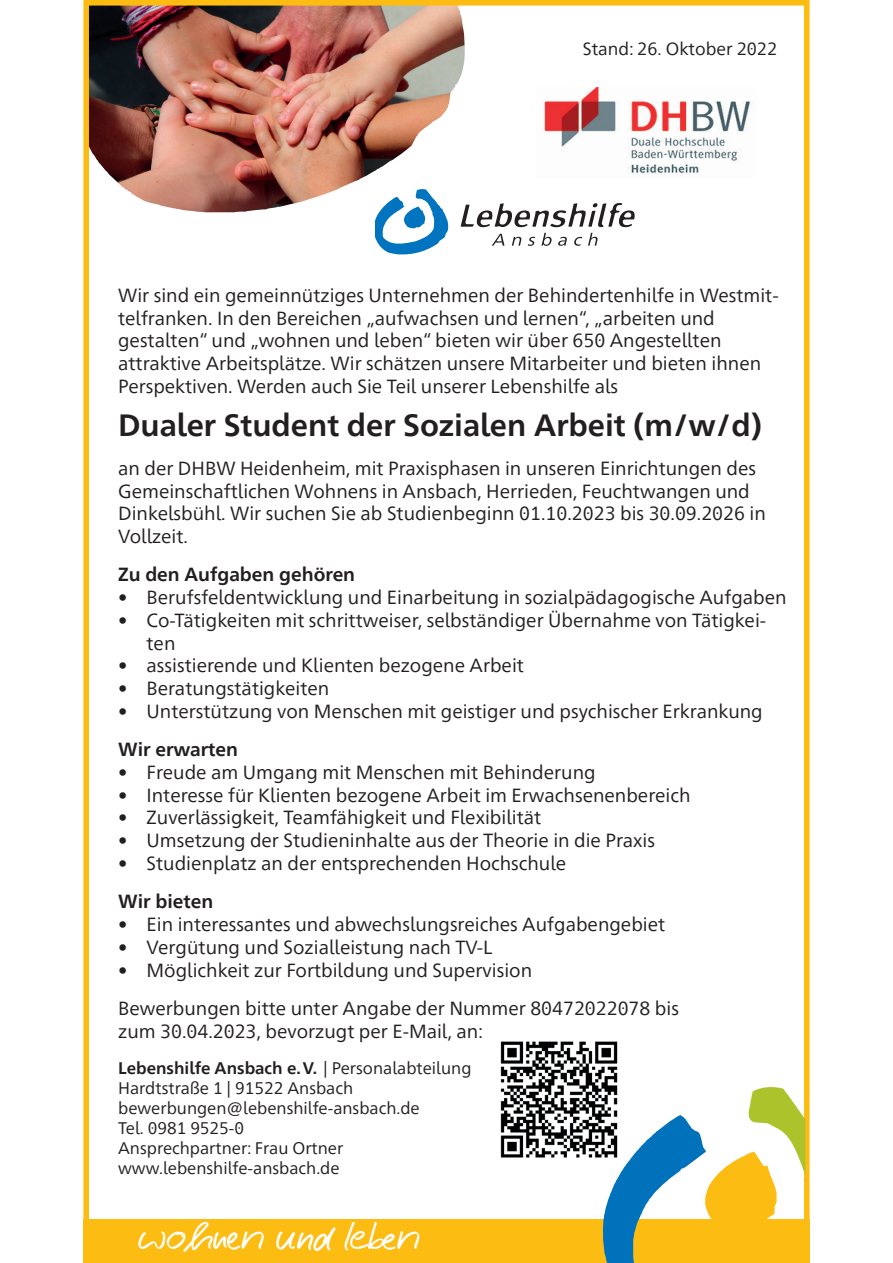
<style>
.page{position:relative;width:893px;height:1263px;background:#fff}
.page>*{position:absolute;margin:0;border:0;box-sizing:border-box;transform-origin:0 0}
.t1{font:44.55px "Nifty Script";color:#fff}
.t2{font:700 30.6px "Frutiger Neue 1450 Pro";color:#231f20}
.t3{font:18.9px/22.6px "Frutiger Neue 1450 Pro";color:#231f20}
.t4{font:700 18.9px "Frutiger Neue 1450 Pro";color:#231f20}
.t5{font:17.55px "Frutiger Neue 1450 Pro";color:#231f20}
.t6{font:16.65px/20.1px "Frutiger Neue 1450 Pro";color:#231f20}
.s1{font-weight:700}
</style>
<div class="page">
<img style="left:90px;top:7px;width:375px;height:205px">
<svg style="left:375px;top:189px;width:73px;height:65px"></svg>
<svg style="left:492px;top:234px;width:12px;height:12px"></svg>
<svg style="left:512px;top:237px;width:9px;height:9px"></svg>
<svg style="left:528px;top:237px;width:7px;height:9px"></svg>
<svg style="left:541px;top:233px;width:11px;height:13px"></svg>
<svg style="left:558px;top:237px;width:9px;height:9px"></svg>
<svg style="left:574px;top:237px;width:8px;height:9px"></svg>
<svg style="left:588px;top:233px;width:9px;height:13px"></svg>
<svg style="left:461px;top:203px;width:174px;height:24px"></svg>
<img style="left:544px;top:88px;width:208px;height:86px">
<img style="left:500px;top:1041px;width:118px;height:117px">
<div style="left:83px;top:1220px;width:727px;height:43px;background:#fdbc12"></div>
<div style="left:83px;top:0;width:727px;height:1263px;border:6px solid #fdbc12"></div>
<svg style="left:603px;top:1087px;width:202px;height:176px"></svg>
<p class="t5" style="left:583px;top:36px;width:196px">Stand: 26. Oktober 2022</p>
<p class="t3" style="left:118px;top:283px;width:662px">Wir sind ein gemeinnütziges Unternehmen der Behindertenhilfe in Westmit&shy;telfranken. In den Bereichen „aufwachsen und lernen“, „arbeiten und gestalten“ und „wohnen und leben“ bieten wir über 650 Angestellten attraktive Arbeitsplätze. Wir schätzen unsere Mitarbeiter und bieten ihnen Perspektiven. Werden auch Sie Teil unserer Lebenshilfe als</p>
<h2 class="t2" style="left:118px;top:403px;width:645px">Dualer Student der Sozialen Arbeit (m/w/d)</h2>
<p class="t3" style="left:118px;top:455px;width:649px">an der DHBW Heidenheim, mit Praxisphasen in unseren Einrichtungen des Gemeinschaftlichen Wohnens in Ansbach, Herrieden, Feuchtwangen und Dinkelsbühl. Wir suchen Sie ab Studienbeginn 01.10.2023 bis 30.09.2026 in Vollzeit.</p>
<p class="t4" style="left:118px;top:561px;width:239px">Zu den Aufgaben gehören</p>
<p class="t3" style="left:118px;top:585px;width:670px">• Berufsfeldentwicklung und Einarbeitung in sozialpädagogische Aufgaben</p>
<p class="t3" style="left:147px;top:607px;width:621px;text-indent:-28px">• Co-Tätigkeiten mit schrittweiser, selbständiger Übernahme von Tätigkei&shy;ten</p>
<p class="t3" style="left:118px;top:653px;width:407px">• assistierende und Klienten bezogene Arbeit</p>
<p class="t3" style="left:118px;top:676px;width:213px">• Beratungstätigkeiten</p>
<p class="t3" style="left:118px;top:698px;width:646px">• Unterstützung von Menschen mit geistiger und psychischer Erkrankung</p>
<p class="t4" style="left:118px;top:736px;width:122px">Wir erwarten</p>
<p class="t3" style="left:118px;top:760px;width:479px">• Freude am Umgang mit Menschen mit Behinderung</p>
<p class="t3" style="left:118px;top:782px;width:574px">• Interesse für Klienten bezogene Arbeit im Erwachsenenbereich</p>
<p class="t3" style="left:118px;top:805px;width:425px">• Zuverlässigkeit, Teamfähigkeit und Flexibilität</p>
<p class="t3" style="left:118px;top:828px;width:538px">• Umsetzung der Studieninhalte aus der Theorie in die Praxis</p>
<p class="t3" style="left:118px;top:850px;width:450px">• Studienplatz an der entsprechenden Hochschule</p>
<p class="t4" style="left:118px;top:888px;width:97px">Wir bieten</p>
<p class="t3" style="left:118px;top:912px;width:549px">• Ein interessantes und abwechslungsreiches Aufgabengebiet</p>
<p class="t3" style="left:118px;top:934px;width:376px">• Vergütung und Sozialleistung nach TV-L</p>
<p class="t3" style="left:118px;top:949px;width:562px;line-height:38.5px">• Möglichkeit zur Fortbildung und Supervision<br>Bewerbungen bitte unter Angabe der Nummer 80472022078 bis</p>
<p class="t3" style="left:118px;top:1018px;width:367px">zum 30.04.2023, bevorzugt per E-Mail, an:</p>
<p class="t6" style="left:118px;top:1056px;width:355px"><span class="s1">Lebenshilfe Ansbach e.V.</span> | Personalabteilung<br>Hardtstraße 1 | 91522 Ansbach bewerbungen@lebenshilfe-ansbach.de<br>Tel. 0981 9525-0<br>Ansprechpartner: Frau Ortner www.lebenshilfe-ansbach.de</p>
<h1 class="t1" style="left:138px;top:1201px;width:282px">wohnen und leben</h1>
</div>
